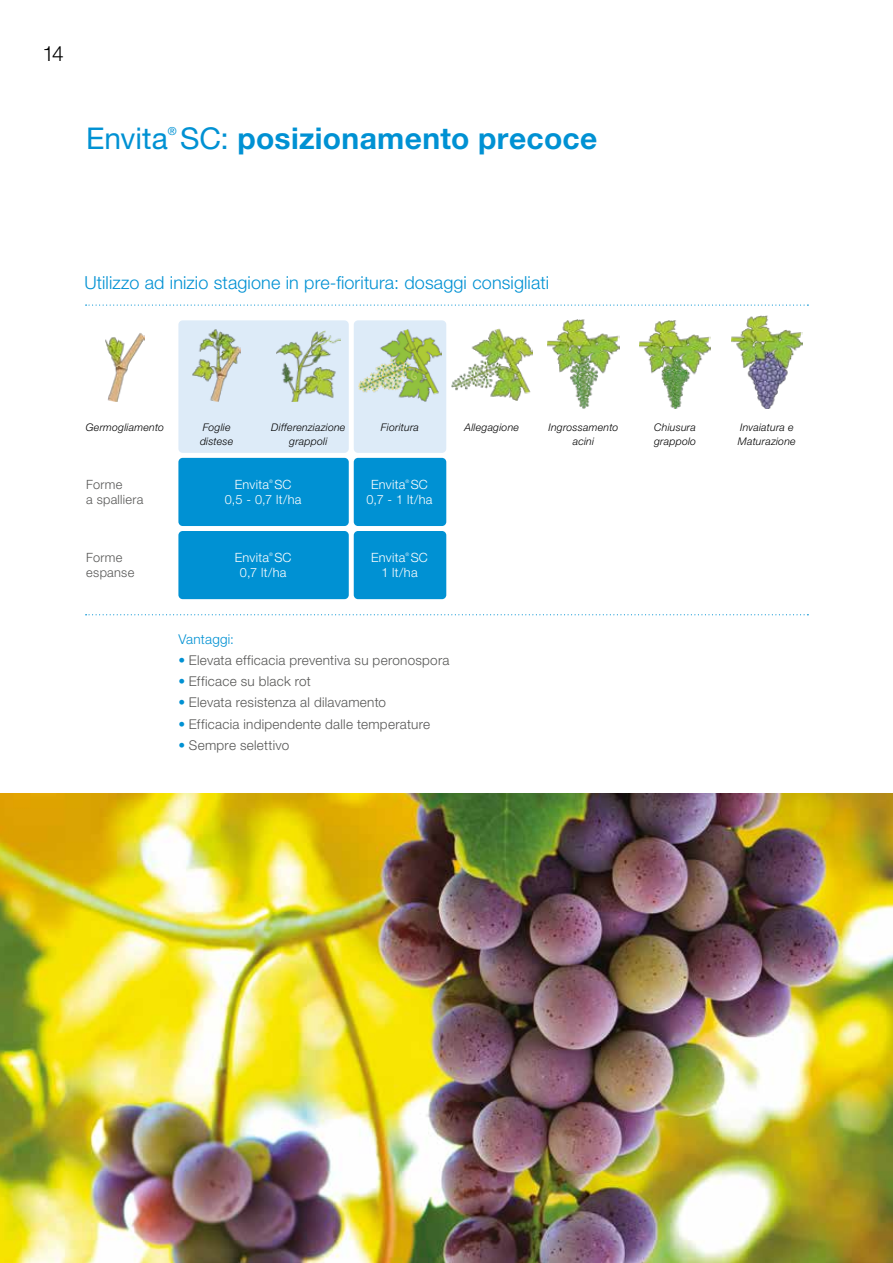
<style>
.page{position:relative;width:893px;height:1263px;background:#fff}
.page>*{position:absolute;margin:0;border:0;box-sizing:border-box;transform-origin:0 0}
.t1{font:700 30px "Helvetica Neue LT Std";letter-spacing:.01em;color:#0091d3}
.t2{font:300 21px "Helvetica Neue LT Std";color:#000}
.t3{font:300 18px "Helvetica Neue LT Std";letter-spacing:.005em;color:#0091d3}
.t4{font:300 13.5px "Helvetica Neue LT Std";letter-spacing:.02em;color:#575756}
.t5{font:300 13.5px "Helvetica Neue LT Std";letter-spacing:.015em;color:#0091d3}
.t6{font:300 12.75px "Helvetica Neue LT Std";letter-spacing:.02em;color:#fff}
.t7{font:300 12.75px/15.3px "Helvetica Neue LT Std";letter-spacing:.025em;color:#575756}
.t8{font:11.1px "Helvetica Neue LT Std";color:#0091d3}
.t9{font:italic 300 10.5px/13.5px "Helvetica Neue LT Std";letter-spacing:.025em;color:#000}
.t10{font:300 4.65px "Helvetica Neue LT Std";color:#fff}
.s1{font-weight:400}
.s2{color:#0091d3}
</style>
<div class="page">
<div style="left:178px;top:320px;width:171px;height:133px;background:#ddebf8;border-radius:4px"></div>
<div style="left:354px;top:320px;width:92px;height:133px;background:#ddebf8;border-radius:4px"></div>
<img style="left:105px;top:333px;width:40px;height:68px">
<img style="left:193px;top:329px;width:47px;height:72px">
<img style="left:277px;top:330px;width:63px;height:71px">
<img style="left:359px;top:329px;width:82px;height:72px">
<img style="left:451px;top:329px;width:81px;height:72px">
<img style="left:548px;top:320px;width:71px;height:88px">
<img style="left:639px;top:320px;width:72px;height:88px">
<img style="left:731px;top:315px;width:71px;height:93px">
<svg style="left:86px;top:304px;width:722px;height:2px"></svg>
<svg style="left:86px;top:614px;width:722px;height:1px"></svg>
<div style="left:178px;top:458px;width:171px;height:68px;background:#0091d3;border-radius:4px"></div>
<div style="left:178px;top:531px;width:171px;height:68px;background:#0091d3;border-radius:4px"></div>
<div style="left:354px;top:458px;width:92px;height:68px;background:#0091d3;border-radius:4px"></div>
<div style="left:354px;top:531px;width:92px;height:68px;background:#0091d3;border-radius:4px"></div>
<img style="left:0;top:793px;width:893px;height:470px">
<h2 class="t2" style="left:43px;top:41px;width:23px">14</h2>
<p class="t8" style="left:168px;top:124px;width:10px">®</p>
<h1 class="t1" style="left:86px;top:120px;width:513px"><span class="s1">Envita SC:</span> posizionamento precoce</h1>
<h3 class="t3" style="left:84px;top:272px;width:466px">Utilizzo ad inizio stagione in pre-fioritura: dosaggi consigliati</h3>
<p class="t9" style="left:86px;top:421px;width:80px">Germogliamento</p>
<p class="t9" style="left:738px;top:421px;width:59px">Invaiatura e<br>Maturazione</p>
<p class="t9" style="left:654px;top:421px;width:44px">Chiusura grappolo</p>
<p class="t9" style="left:200px;top:421px;width:35px">Foglie distese</p>
<p class="t9" style="left:271px;top:421px;width:76px">Differenziazione</p>
<p class="t9" style="left:381px;top:421px;width:40px">Fioritura</p>
<p class="t9" style="left:464px;top:421px;width:56px">Allegagione</p>
<p class="t9" style="left:289px;top:434px;width:40px">grappoli</p>
<p class="t9" style="left:548px;top:421px;width:71px;text-align:center">Ingrossamento acini</p>
<p class="t7" style="left:86px;top:476px;width:59px">Forme<br>a spalliera</p>
<p class="t7" style="left:86px;top:549px;width:50px">Forme espanse</p>
<p class="t10" style="left:269px;top:478px;width:5px">®</p>
<p class="t6" style="left:225px;top:492px;width:78px">0,5 - 0,7 lt/ha</p>
<p class="t6" style="left:235px;top:476px;width:58px">Envita SC</p>
<p class="t10" style="left:406px;top:478px;width:5px">®</p>
<p class="t6" style="left:367px;top:492px;width:67px">0,7 - 1 lt/ha</p>
<p class="t6" style="left:371px;top:476px;width:58px">Envita SC</p>
<p class="t10" style="left:269px;top:551px;width:5px">®</p>
<p class="t6" style="left:240px;top:565px;width:48px">0,7 lt/ha</p>
<p class="t6" style="left:235px;top:550px;width:58px">Envita SC</p>
<p class="t10" style="left:406px;top:551px;width:5px">®</p>
<p class="t6" style="left:381px;top:565px;width:38px">1 lt/ha</p>
<p class="t6" style="left:371px;top:550px;width:58px">Envita SC</p>
<p class="t5" style="left:178px;top:631px;width:57px">Vantaggi:</p>
<p class="t4" style="left:178px;top:652px;width:273px"><span class="s2">•</span> Elevata efficacia preventiva su peronospora</p>
<p class="t4" style="left:178px;top:673px;width:134px"><span class="s2">•</span> Efficace su black rot</p>
<p class="t4" style="left:178px;top:694px;width:209px"><span class="s2">•</span> Elevata resistenza al dilavamento</p>
<p class="t4" style="left:178px;top:715px;width:253px"><span class="s2">•</span> Efficacia indipendente dalle temperature</p>
<p class="t4" style="left:178px;top:736px;width:112px"><span class="s2">•</span> Sempre selettivo</p>
</div>
